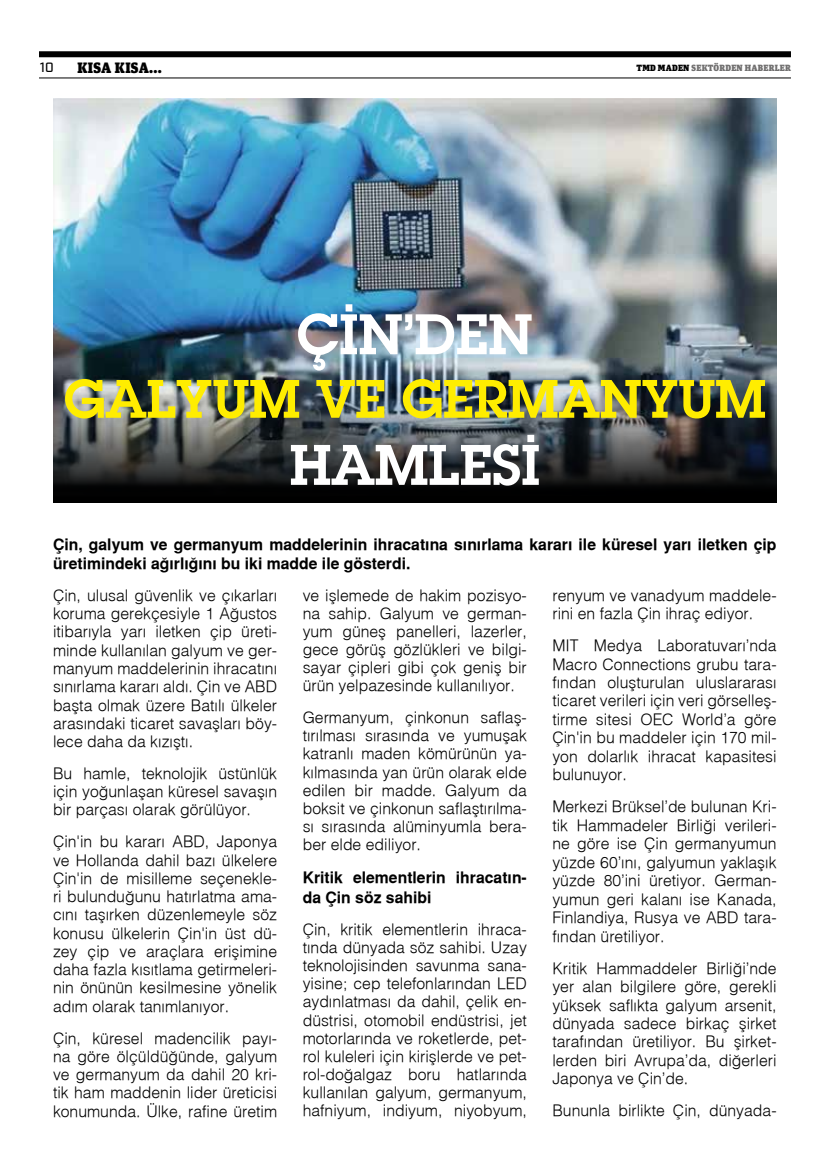
<style>
.page{position:relative;width:830px;height:1170px;background:#fff}
.page>*{position:absolute;margin:0;border:0;box-sizing:border-box;transform-origin:0 0}
.t1{font:700 55.95px "Lubalin Graph";color:#fff}
.t2{font:700 52.95px "Lubalin Graph";color:#ffed00}
.t3{font:300 15.75px/18.3px "Helvetica";color:#000;text-align:justify}
.t4{font:700 15.75px/19.6px "Helvetica";color:#000}
.t5{font:900 15px "Unit Slab Pro";letter-spacing:.02em;color:#000}
.t6{font:500 13.5px "Industry";color:#000}
.t7{font:900 9px "Unit Slab Pro";letter-spacing:.02em;color:#706f6f}
.s1{color:#000}
</style>
<div class="page">
<img style="left:53px;top:99px;width:723px;height:403px">
<div style="left:39px;top:51px;width:751px;height:6px;background:#000"></div>
<hr style="left:39px;top:78px;width:751px;height:1px;background:#000">
<p class="t6" style="left:40px;top:60px;width:15px">10</p>
<p class="t5" style="left:77px;top:57px;width:86px">KISA KISA...</p>
<p class="t7" style="left:636px;top:61px;width:156px"><span class="s1">TMD MADEN</span> SEKTÖRDEN HABERLER</p>
<h1 class="t1" style="left:297px;top:297px;width:237px">ÇİN’DEN</h1>
<h2 class="t2" style="left:64px;top:364px;width:703px">GALYUM VE GERMANYUM</h2>
<h1 class="t1" style="left:289px;top:428px;width:252px">HAMLESİ</h1>
<p class="t4" style="left:53px;top:534px;width:724px">Çin, galyum ve germanyum maddelerinin ihracatına sınırlama kararı ile küresel yarı iletken çip üretimindeki ağırlığını bu iki madde ile gösterdi.</p>
<p class="t3" style="left:53px;top:585px;width:225px">Çin, ulusal güvenlik ve çıkarları koruma gerekçesiyle 1 Ağustos itibarıyla yarı iletken çip üreti&shy;minde kullanılan galyum ve ger&shy;manyum maddelerinin ihracatını sınırlama kararı aldı. Çin ve ABD başta olmak üzere Batılı ülkeler arasındaki ticaret savaşları böy&shy;lece daha da kızıştı.</p>
<p class="t3" style="left:53px;top:763px;width:225px">Bu hamle, teknolojik üstünlük için yoğunlaşan küresel savaşın bir parçası olarak görülüyor.</p>
<p class="t3" style="left:53px;top:832px;width:225px">Çin'in bu kararı ABD, Japonya ve Hollanda dahil bazı ülkelere Çin'in de misilleme seçenekle&shy;ri bulunduğunu hatırlatma ama&shy;cını taşırken düzenlemeyle söz konusu ülkelerin Çin'in üst dü&shy;zey çip ve araçlara erişimine daha fazla kısıtlama getirmeleri&shy;nin önünün kesilmesine yönelik adım olarak tanımlanıyor.</p>
<p class="t3" style="left:53px;top:1028px;width:225px">Çin, küresel madencilik payı&shy;na göre ölçüldüğünde, galyum ve germanyum da dahil 20 kri&shy;tik ham maddenin lider üreticisi konumunda. Ülke, rafine üretim</p>
<p class="t3" style="left:552px;top:585px;width:225px">renyum ve vanadyum maddele&shy;rini en fazla Çin ihraç ediyor.</p>
<p class="t3" style="left:552px;top:635px;width:225px">MIT Medya Laboratuvarı’nda Macro Connections grubu tara&shy;fından oluşturulan uluslararası ticaret verileri için veri görselleş&shy;tirme sitesi OEC World’a göre Çin'in bu maddeler için 170 mil&shy;yon dolarlık ihracat kapasitesi bulunuyor.</p>
<p class="t3" style="left:552px;top:797px;width:225px">Merkezi Brüksel’de bulunan Kri&shy;tik Hammadeler Birliği verileri&shy;ne göre ise Çin germanyumun yüzde 60’ını, galyumun yaklaşık yüzde 80’ini üretiyor. German&shy;yumun geri kalanı ise Kanada, Finlandiya, Rusya ve ABD tara&shy;fından üretiliyor.</p>
<p class="t3" style="left:552px;top:958px;width:225px">Kritik Hammaddeler Birliği’nde yer alan bilgilere göre, gerekli yüksek saflıkta galyum arsenit, dünyada sadece birkaç şirket tarafından üretiliyor. Bu şirket&shy;lerden biri Avrupa’da, diğerleri Japonya ve Çin’de.</p>
<p class="t3" style="left:552px;top:1101px;width:225px">Bununla birlikte Çin, dünyada-</p>
<p class="t3" style="left:302px;top:585px;width:225px">ve işlemede de hakim pozisyo&shy;na sahip. Galyum ve german&shy;yum güneş panelleri, lazerler, gece görüş gözlükleri ve bilgi&shy;sayar çipleri gibi çok geniş bir ürün yelpazesinde kullanılıyor.</p>
<p class="t3" style="left:302px;top:708px;width:225px">Germanyum, çinkonun saflaş&shy;tırılması sırasında ve yumuşak katranlı maden kömürünün ya&shy;kılmasında yan ürün olarak elde edilen bir madde. Galyum da boksit ve çinkonun saflaştırılma&shy;sı sırasında alüminyumla bera&shy;ber elde ediliyor.</p>
<p class="t4" style="left:302px;top:867px;width:225px">Kritik elementlerin ihracatın&shy;da Çin söz sahibi</p>
<p class="t3" style="left:302px;top:919px;width:225px">Çin, kritik elementlerin ihraca&shy;tında dünyada söz sahibi. Uzay teknolojisinden savunma sana&shy;yisine; cep telefonlarından LED aydınlatması da dahil, çelik en&shy;düstrisi, otomobil endüstrisi, jet motorlarında ve roketlerde, pet&shy;rol kuleleri için kirişlerde ve pet&shy;rol-doğalgaz boru hatlarında kullanılan galyum, germanyum, hafniyum, indiyum, niyobyum,</p>
</div>
